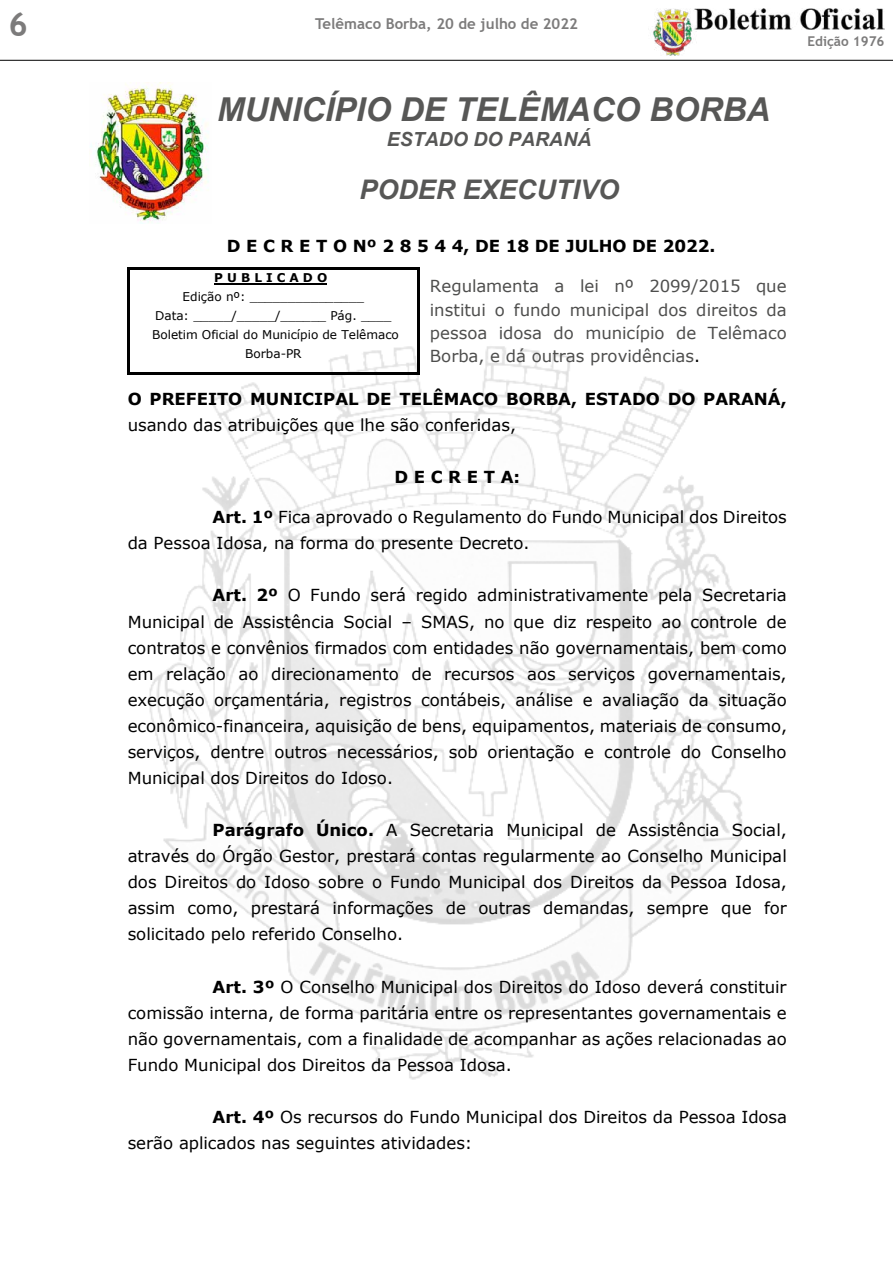
<style>
.page{position:relative;width:893px;height:1263px;background:#fff}
.page>*{position:absolute;margin:0;border:0;box-sizing:border-box;transform-origin:0 0}
.t1{font:italic 700 33px "Arial";color:#575756}
.t2{font:700 33px "Trebuchet MS";color:#7c7b7b}
.t3{font:italic 700 27px "Arial";color:#575756}
.t4{font:italic 700 19.5px "Arial";color:#575756}
.t5{font:16.5px/26.1px "Verdana";color:#000;text-align:justify}
.t6{font:16.5px/23.1px "Verdana";letter-spacing:-.005em;color:#4e4e4d;text-align:justify}
.t7{font:700 16.5px "Verdana";color:#000}
.t8{font:700 15px "Trebuchet MS";color:#7c7b7b}
.t9{font:700 13.5px "Trebuchet MS";color:#7c7b7b}
.t10{font:12px/18.9px "Verdana";letter-spacing:-.005em;color:#000;text-align:center}
.t11{font:700 12px "Verdana";color:#000}
.s1{color:#000}
.s2{font-weight:700}
</style>
<div class="page">
<img style="left:653px;top:9px;width:43px;height:47px">
<img style="left:693px;top:8px;width:191px;height:21px">
<hr style="left:0;top:60px;width:893px;height:1px;background:#000">
<img style="left:91px;top:83px;width:118px;height:140px">
<img style="left:127px;top:306px;width:622px;height:774px">
<hr style="left:214px;top:283px;width:113px;height:1px;background:#000">
<hr style="left:130px;top:268px;width:287px;height:2px;background:#000">
<hr style="left:128px;top:270px;width:2px;height:103px;background:#000">
<hr style="left:130px;top:373px;width:287px;height:2px;background:#000">
<hr style="left:417px;top:270px;width:2px;height:103px;background:#000">
<h1 class="t2" style="left:9px;top:3px;width:21px">6</h1>
<p class="t8" style="left:315px;top:14px;width:264px">Telêmaco Borba, 20 de julho de 2022</p>
<h1 class="t1" style="left:217px;top:87px;width:555px">MUNICÍPIO DE TELÊMACO BORBA</h1>
<p class="t4" style="left:387px;top:126px;width:206px">ESTADO DO PARANÁ</p>
<h2 class="t3" style="left:359px;top:172px;width:261px">PODER EXECUTIVO</h2>
<p class="t7" style="left:227px;top:235px;width:490px">D E C R E T O Nº 2 8 5 4 4, DE 18 DE JULHO DE 2022.</p>
<p class="t6" style="left:430px;top:275px;width:358px">Regulamenta a lei nº 2099/2015 que institui o fundo municipal dos direitos da pessoa idosa do município de Telêmaco Borba, e dá outras providências<span class="s1">.</span></p>
<p class="t7" style="left:128px;top:387px;width:660px">O PREFEITO MUNICIPAL DE TELÊMACO BORBA, ESTADO DO PARANÁ,</p>
<p class="t5" style="left:128px;top:412px;width:390px">usando das atribuições que lhe são conferidas,</p>
<p class="t7" style="left:394px;top:465px;width:127px">D E C R E T A:</p>
<p class="t5" style="left:128px;top:504px;width:661px;text-indent:85px"><span class="s2">Art. 1º</span> Fica aprovado o Regulamento do Fundo Municipal dos Direitos da Pessoa Idosa, na forma do presente Decreto.</p>
<p class="t5" style="left:128px;top:582px;width:661px;text-indent:85px"><span class="s2">Art. 2º</span> O Fundo será regido administrativamente pela Secretaria Municipal de Assistência Social – SMAS, no que diz respeito ao controle de contratos e convênios firmados com entidades não governamentais, bem como em relação ao direcionamento de recursos aos serviços governamentais, execução orçamentária, registros contábeis, análise e avaliação da situação econômico-financeira, aquisição de bens, equipamentos, materiais de consumo, serviços, dentre outros necessários, sob orientação e controle do Conselho Municipal dos Direitos do Idoso.</p>
<p class="t5" style="left:128px;top:817px;width:661px;text-indent:85px"><span class="s2">Parágrafo Único.</span> A Secretaria Municipal de Assistência Social, através do Órgão Gestor, prestará contas regularmente ao Conselho Municipal dos Direitos do Idoso sobre o Fundo Municipal dos Direitos da Pessoa Idosa, assim como, prestará informações de outras demandas, sempre que for solicitado pelo referido Conselho.</p>
<p class="t5" style="left:128px;top:973px;width:661px;text-indent:85px"><span class="s2">Art. 3º</span> O Conselho Municipal dos Direitos do Idoso deverá constituir comissão interna, de forma paritária entre os representantes governamentais e não governamentais, com a finalidade de acompanhar as ações relacionadas ao Fundo Municipal dos Direitos da Pessoa Idosa.</p>
<p class="t5" style="left:128px;top:1104px;width:661px;text-indent:85px"><span class="s2">Art. 4º</span> Os recursos do Fundo Municipal dos Direitos da Pessoa Idosa serão aplicados nas seguintes atividades:</p>
<p class="t11" style="left:214px;top:269px;width:115px">P U B L I C A D O</p>
<p class="t10" style="left:152px;top:287px;width:248px">Edição nº: _______________<br>Data: _____/_____/______ Pág. ____<br>Boletim Oficial do Município de Telêmaco<br>Borba-PR</p>
<p class="t9" style="left:807px;top:33px;width:79px">Edição 1976</p>
</div>
